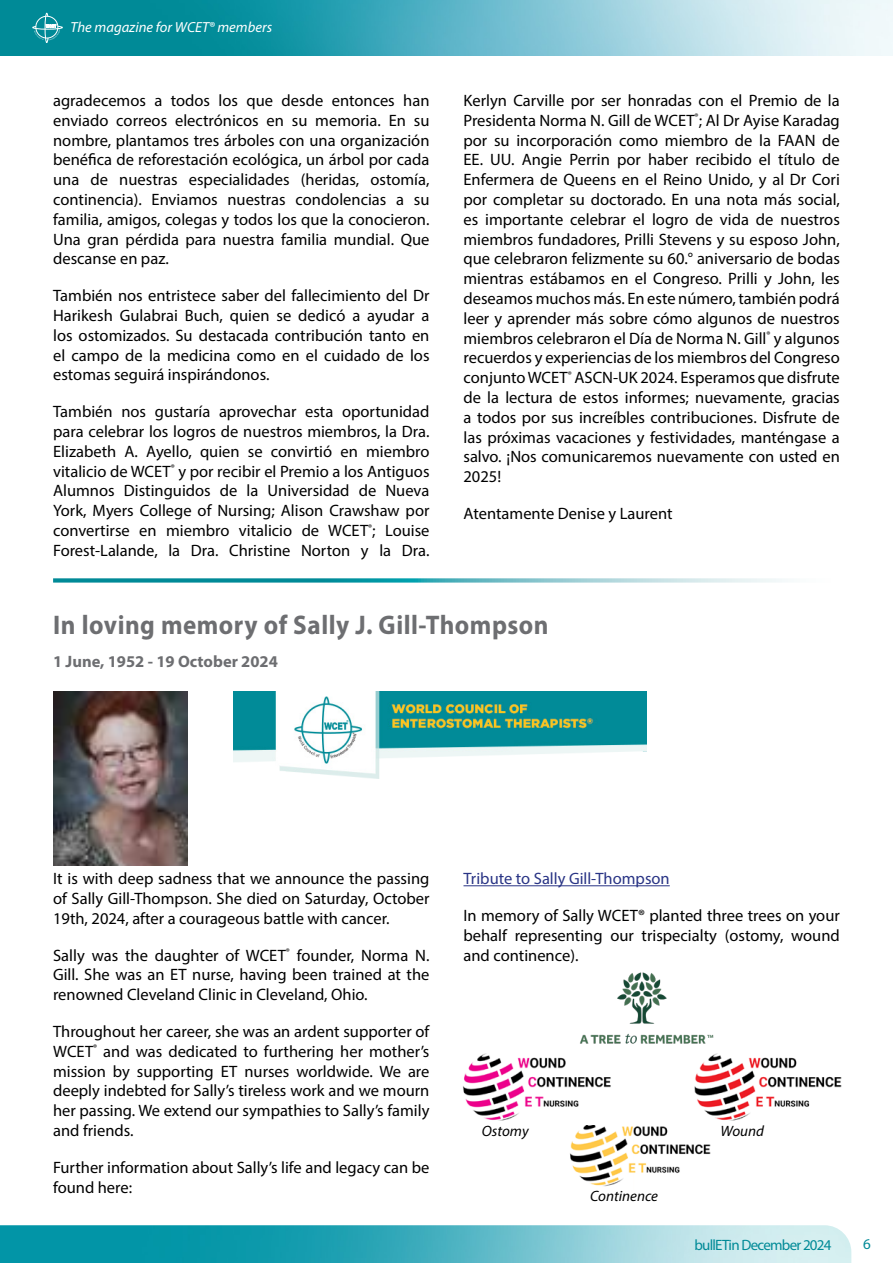
<style>
.page{position:relative;width:893px;height:1263px;background:#fff}
.page>*{position:absolute;margin:0;border:0;box-sizing:border-box;transform-origin:0 0}
._03_BullETin_BIG_Headers{font:700 27px "Myriad Pro";letter-spacing:.02em;color:#6d6e71;scale:.93 1}
._02_Bulletin_Galley{font:16.5px/19.8px "Myriad Pro";color:#000;text-align:justify}
._02_Bulletin_Galley-2{font:16.5px "Myriad Pro";color:#293485}
.Bulletin_subhead{font:700 16.5px "Myriad Pro";color:#6d6e71}
.t1{font:15px "Myriad Pro";letter-spacing:-.05em;color:#008a97}
._05_BullETin_caption{font:italic 15px "Myriad Pro";color:#000}
.t2{font:italic 14.7px "Myriad Pro";color:#fff}
</style>
<div class="page">
<img style="left:0;top:0;width:893px;height:55px">
<img style="left:0;top:1225px;width:851px;height:38px">
<svg style="left:32px;top:13px;width:31px;height:30px"></svg>
<svg style="left:53px;top:578px;width:732px;height:5px;background:#6bbbc3"></svg>
<img style="left:53px;top:691px;width:134px;height:174px">
<img style="left:233px;top:691px;width:413px;height:87px">
<hr style="left:463px;top:885px;width:207px;height:1px;background:#293485">
<img style="left:570px;top:1125px;width:141px;height:62px">
<img style="left:463px;top:1053px;width:148px;height:68px">
<img style="left:694px;top:1053px;width:148px;height:68px">
<img style="left:580px;top:972px;width:134px;height:72px">
<p class="t2" style="left:71px;top:18px;width:203px">The magazine for WCET® members</p>
<p class="_02_Bulletin_Galley" style="left:53px;top:90px;width:378px">agradecemos a todos los que desde entonces han enviado correos electrónicos en su memoria. En su nombre, plantamos tres árboles con una organización benéfica de reforestación ecológica, un árbol por cada una de nuestras especialidades (heridas, ostomía, continencia). Enviamos nuestras condolencias a su familia, amigos, colegas y todos los que la conocieron.<br>Una gran pérdida para nuestra familia mundial. Que descanse en paz.</p>
<p class="_02_Bulletin_Galley" style="left:53px;top:285px;width:378px">También nos entristece saber del fallecimiento del Dr Harikesh Gulabrai Buch, quien se dedicó a ayudar a los ostomizados. Su destacada contribución tanto en el campo de la medicina como en el cuidado de los estomas seguirá inspirándonos.</p>
<p class="_02_Bulletin_Galley" style="left:53px;top:401px;width:378px">También nos gustaría aprovechar esta oportunidad para celebrar los logros de nuestros miembros, la Dra.<br>Elizabeth A. Ayello, quien se convirtió en miembro vitalicio de WCET<sup>®️</sup> y por recibir el Premio a los Antiguos Alumnos Distinguidos de la Universidad de Nueva York, Myers College of Nursing; Alison Crawshaw por convertirse en miembro vitalicio de WCET<sup>®</sup>; Louise Forest-Lalande, la Dra. Christine Norton y la Dra.</p>
<p class="_02_Bulletin_Galley" style="left:463px;top:90px;width:378px">Kerlyn Carville por ser honradas con el Premio de la Presidenta Norma N. Gill de WCET<sup>®</sup>; Al Dr Ayise Karadag por su incorporación como miembro de la FAAN de EE. UU. Angie Perrin por haber recibido el título de Enfermera de Queens en el Reino Unido, y al Dr Cori por completar su doctorado. En una nota más social, es importante celebrar el logro de vida de nuestros miembros fundadores, Prilli Stevens y su esposo John, que celebraron felizmente su 60.° aniversario de bodas mientras estábamos en el Congreso. Prilli y John, les deseamos muchos más. En este número, también podrá leer y aprender más sobre cómo algunos de nuestros miembros celebraron el Día de Norma N. Gill<sup>®</sup> y algunos recuerdos y experiencias de los miembros del Congreso conjunto WCET<sup>®</sup> ASCN-UK 2024. Esperamos que disfrute de la lectura de estos informes; nuevamente, gracias a todos por sus increíbles contribuciones. Disfrute de las próximas vacaciones y festividades, manténgase a salvo. ¡Nos comunicaremos nuevamente con usted en 2025!</p>
<p class="_02_Bulletin_Galley" style="left:463px;top:503px;width:211px">Atentamente Denise y Laurent</p>
<p class="_03_BullETin_BIG_Headers" style="left:53px;top:607px;width:534px">In loving memory of Sally J. Gill-Thompson</p>
<p class="Bulletin_subhead" style="left:53px;top:650px;width:226px">1 June, 1952 - 19 October 2024</p>
<p class="_02_Bulletin_Galley" style="left:53px;top:868px;width:378px">It is with deep sadness that we announce the passing of Sally Gill-Thompson. She died on Saturday, October 19th, 2024, after a courageous battle with cancer.</p>
<p class="_02_Bulletin_Galley" style="left:53px;top:945px;width:378px">Sally was the daughter of WCET<sup>®</sup> founder, Norma N.<br>Gill. She was an ET nurse, having been trained at the renowned Cleveland Clinic in Cleveland, Ohio.</p>
<p class="_02_Bulletin_Galley" style="left:53px;top:1021px;width:378px">Throughout her career, she was an ardent supporter of WCET<sup>®</sup> and was dedicated to furthering her mother’s mission by supporting ET nurses worldwide. We are deeply indebted for Sally’s tireless work and we mourn her passing. We extend our sympathies to Sally’s family and friends.</p>
<p class="_02_Bulletin_Galley" style="left:53px;top:1157px;width:378px">Further information about Sally’s life and legacy can be found here:</p>
<p class="_02_Bulletin_Galley-2" style="left:463px;top:868px;width:208px">Tribute to Sally Gill-Thompson</p>
<p class="_02_Bulletin_Galley" style="left:463px;top:905px;width:378px">In memory of Sally WCET® planted three trees on your behalf representing our trispecialty (ostomy, wound and continence).</p>
<p class="_05_BullETin_caption" style="left:482px;top:1122px;width:48px">Ostomy</p>
<p class="_05_BullETin_caption" style="left:720px;top:1122px;width:45px">Wound</p>
<p class="_05_BullETin_caption" style="left:590px;top:1187px;width:70px">Continence</p>
<p class="t1" style="left:694px;top:1235px;width:139px">bullETin December 2024</p>
<p class="t1" style="left:863px;top:1234px;width:9px">6</p>
</div>
